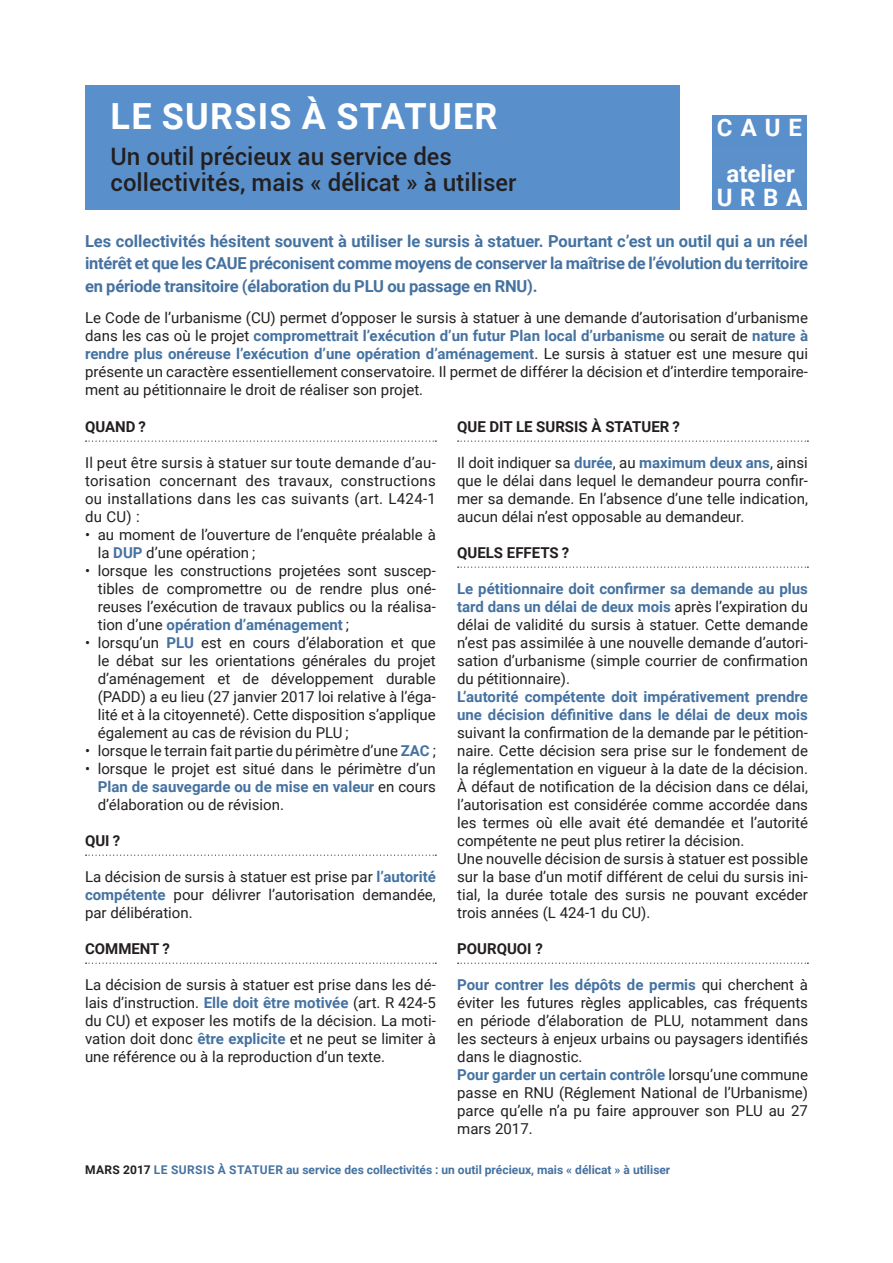
<style>
.page{position:relative;width:893px;height:1263px;background:#fff}
.page>*{position:absolute;margin:0;border:0;box-sizing:border-box;transform-origin:0 0}
.t1{font:700 36px "Roboto";letter-spacing:.035em;color:#fff}
.t2{font:500 24px/25.5px "Roboto";color:#231f20}
.t3{font:700 24px "Roboto";letter-spacing:.16em;color:#fff}
.t4{font:700 24px "Roboto";color:#fff}
.t5{font:700 16.5px/22.5px "Roboto";letter-spacing:-.01em;color:#4572a1;text-align:justify}
.t6{font:15px/18px "Roboto";color:#231f20;text-align:justify}
.t7{font:700 15px/18px "Roboto";color:#4572a1}
.t8{font:700 15px "Roboto";color:#231f20}
.t9{font:700 12px "Roboto";color:#4572a1}
.t10{font:700 12px "Roboto";color:#231f20}
.s1{font-weight:700;color:#4572a1}
.s2{color:#231f20}
</style>
<div class="page">
<div style="left:85px;top:85px;width:594px;height:125px;background:#5990cb"></div>
<svg style="left:86px;top:441px;width:350px;height:1px"></svg>
<svg style="left:86px;top:855px;width:350px;height:1px"></svg>
<svg style="left:86px;top:963px;width:350px;height:1px"></svg>
<svg style="left:458px;top:441px;width:350px;height:1px"></svg>
<svg style="left:458px;top:567px;width:350px;height:1px"></svg>
<svg style="left:458px;top:963px;width:350px;height:1px"></svg>
<div style="left:712px;top:146px;width:95px;height:33px;background:#5b90cb"></div>
<div style="left:712px;top:179px;width:95px;height:31px;background:#5990cb"></div>
<div style="left:745px;top:151px;width:29px;height:24px;background:#5b90cb"></div>
<div style="left:712px;top:115px;width:95px;height:31px;background:#5990cb"></div>
<h1 class="t1" style="left:111px;top:91px;width:388px">LE SURSIS à STATUER</h1>
<h2 class="t2" style="left:111px;top:143px;width:408px">Un outil précieux au service des collectivités, mais « délicat » à utiliser</h2>
<h2 class="t3" style="left:717px;top:111px;width:87px">CAUE</h2>
<h2 class="t4" style="left:727px;top:156px;width:70px">atelier</h2>
<h2 class="t3" style="left:717px;top:180px;width:87px">URBA</h2>
<p class="t5" style="left:85px;top:229px;width:724px">Les collectivités hésitent souvent à utiliser le sursis à statuer. Pourtant c’est un outil qui a un réel intérêt et que les CAUE préconisent comme moyens de conserver la maîtrise de l’évolution du territoire en période transitoire (élaboration du PLU ou passage en RNU).</p>
<p class="t6" style="left:85px;top:308px;width:724px">Le Code de l’urbanisme (CU) permet d’opposer le sursis à statuer à une demande d’autorisation d’urbanisme dans les cas où le projet <span class="s1">compromettrait l’exécution d’un futur Plan local d’urbanisme</span> ou serait de <span class="s1">nature à rendre plus onéreuse l’exécution d’une opération d’aménagement</span>. Le sursis à statuer est une mesure qui présente un caractère essentiellement conservatoire. Il permet de différer la décision et d’interdire temporaire&shy;ment au pétitionnaire le droit de réaliser son projet.</p>
<p class="t8" style="left:85px;top:416px;width:63px">QUAND ?</p>
<p class="t6" style="left:85px;top:453px;width:352px">Il peut être sursis à statuer sur toute demande d’au&shy;torisation concernant des travaux, constructions ou installations dans les cas suivants (art. L424-1 du CU) :</p>
<p class="t6" style="left:98px;top:525px;width:340px;text-indent:-13px">• au moment de l’ouverture de l’enquête préalable à la <span class="s1">DUP</span> d’une opération ;</p>
<p class="t6" style="left:98px;top:561px;width:340px;text-indent:-13px">• lorsque les constructions projetées sont suscep&shy;tibles de compromettre ou de rendre plus oné&shy;reuses l’exécution de travaux publics ou la réalisa&shy;tion d’une <span class="s1">opération d’aménagement</span> ;</p>
<p class="t6" style="left:98px;top:633px;width:340px;text-indent:-13px">• lorsqu’un <span class="s1">PLU</span> est en cours d’élaboration et que le débat sur les orientations générales du projet d’aménagement et de développement durable (PADD) a eu lieu (27 janvier 2017 loi relative à l’éga&shy;lité et à la citoyenneté). Cette disposition s’applique également au cas de révision du PLU ;</p>
<p class="t6" style="left:85px;top:741px;width:352px">• lorsque le terrain fait partie du périmètre d’une <span class="s1">ZAC</span> ;</p>
<p class="t6" style="left:98px;top:759px;width:340px;text-indent:-13px">• lorsque le projet est situé dans le périmètre d’un <span class="s1">Plan de sauvegarde ou de mise en valeur</span> en cours d’élaboration ou de révision.</p>
<p class="t8" style="left:85px;top:830px;width:37px">QUI ?</p>
<p class="t6" style="left:85px;top:867px;width:352px">La décision de sursis à statuer est prise par <span class="s1">l’autorité compétente</span> pour délivrer l’autorisation demandée, par délibération.</p>
<p class="t8" style="left:85px;top:938px;width:87px">COMMENT ?</p>
<p class="t6" style="left:85px;top:975px;width:352px">La décision de sursis à statuer est prise dans les dé&shy;lais d’instruction. <span class="s1">Elle doit être motivée</span> (art. R 424-5 du CU) et exposer les motifs de la décision. La moti&shy;vation doit donc <span class="s1">être explicite</span> et ne peut se limiter à une référence ou à la reproduction d’un texte.</p>
<p class="t8" style="left:457px;top:416px;width:224px">QUE DIT LE SURSIS À STATUER ?</p>
<p class="t6" style="left:457px;top:453px;width:352px">Il doit indiquer sa <span class="s1">durée</span>, au <span class="s1">maximum deux ans</span>, ainsi que le délai dans lequel le demandeur pourra confir&shy;mer sa demande. En l’absence d’une telle indication, aucun délai n’est opposable au demandeur.</p>
<p class="t8" style="left:457px;top:542px;width:114px">QUELS EFFETS ?</p>
<p class="t6" style="left:457px;top:579px;width:352px"><span class="s1">Le pétitionnaire doit confirmer sa demande au plus tard dans un délai de deux mois</span> après l’expiration du délai de validité du sursis à statuer. Cette demande n’est pas assimilée à une nouvelle demande d’autori&shy;sation d’urbanisme (simple courrier de confirmation du pétitionnaire).</p>
<p class="t7" style="left:457px;top:687px;width:352px">L’autorité compétente doit impérativement prendre une décision définitive dans le délai de deux mois</p>
<p class="t6" style="left:457px;top:723px;width:352px;text-align:left">suivant la confirmation de la demande par le pétition&shy;naire. Cette décision sera prise sur le fondement de la réglementation en vigueur à la date de la décision.<br>À défaut de notification de la décision dans ce délai, l’autorisation est considérée comme accordée dans les termes où elle avait été demandée et l’autorité compétente ne peut plus retirer la décision.<br>Une nouvelle décision de sursis à statuer est possible sur la base d’un motif différent de celui du sursis ini&shy;tial, la durée totale des sursis ne pouvant excéder trois années (L 424-1 du CU).</p>
<p class="t8" style="left:457px;top:938px;width:87px">POURQUOI ?</p>
<p class="t6" style="left:457px;top:975px;width:352px;text-align:left"><span class="s1">Pour contrer les dépôts de permis</span> qui cherchent à éviter les futures règles applicables, cas fréquents en période d’élaboration de PLU, notamment dans les secteurs à enjeux urbains ou paysagers identifiés dans le diagnostic.<br><span class="s1">Pour garder un certain contrôle</span> lorsqu’une commune passe en RNU (Réglement National de l’Urbanisme) parce qu’elle n’a pu faire approuver son PLU au 27 mars 2017.</p>
<p class="t10" style="left:85px;top:1162px;width:20px">Mars</p>
<p class="t9" style="left:123px;top:1162px;width:549px"><span class="s2">2017</span> LE SURSIS à STATUER au service des collectivités : un outil précieux, mais « délicat » à utiliser</p>
</div>
